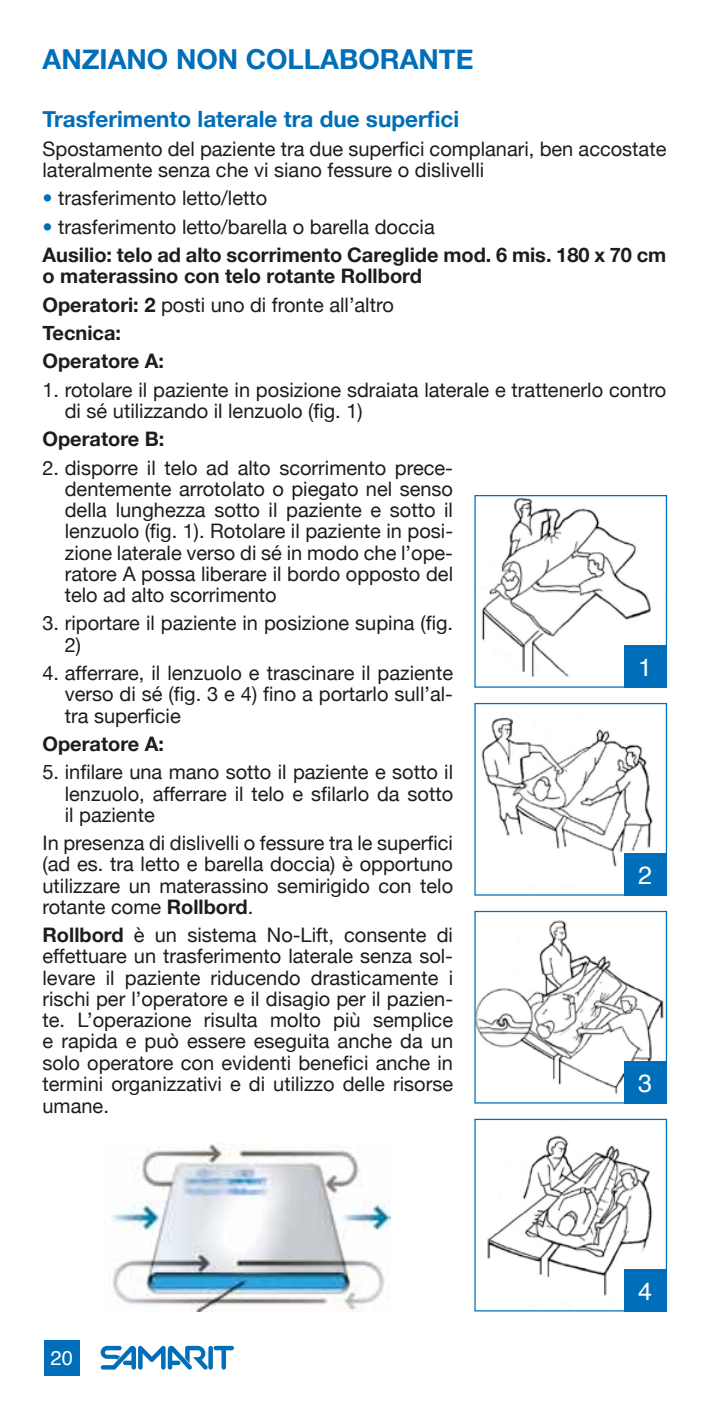
<style>
.page{position:relative;width:709px;height:1418px;background:#fff}
.page>*{position:absolute;margin:0;border:0;box-sizing:border-box;transform-origin:0 0}
.t1{font:700 27.5px "Helvetica Neue";color:#006eb8}
.t2{font:25px "Helvetica";color:#fff}
.t3{font:700 22.5px "Helvetica Neue";color:#006eb8}
.t4{font:20px/21.2px "Helvetica Neue";color:#1d1d1b;text-align:justify}
.t5{font:700 20px/28.2px "Helvetica Neue";color:#1d1d1b}
.t6{font:20px "Helvetica";color:#fff}
.s1{font-size:20.25px;color:#006eb8}
.s2{font-weight:400;font-size:20.25px;color:#006eb8}
.s3{font-weight:400}
.s4{font-weight:700}
</style>
<div class="page">
<svg style="left:101px;top:1345px;width:133px;height:24px"></svg>
<div style="left:44px;top:1339px;width:35px;height:36px;background:#006eb8"></div>
<img style="left:476px;top:1120px;width:189px;height:176px">
<div style="left:474px;top:1118px;width:193px;height:193px;border:1px solid #006eb8"></div>
<div style="left:624px;top:1269px;width:42px;height:42px;background:#006eb8"></div>
<img style="left:476px;top:920px;width:188px;height:175px">
<div style="left:474px;top:910px;width:193px;height:193px;border:1px solid #006eb8"></div>
<div style="left:624px;top:1061px;width:42px;height:42px;background:#006eb8"></div>
<img style="left:481px;top:718px;width:172px;height:149px">
<div style="left:474px;top:703px;width:193px;height:192px;border:1px solid #006eb8"></div>
<div style="left:624px;top:853px;width:42px;height:42px;background:#006eb8"></div>
<img style="left:481px;top:498px;width:170px;height:179px">
<div style="left:474px;top:495px;width:193px;height:192px;border:1px solid #006eb8"></div>
<div style="left:624px;top:645px;width:42px;height:43px;background:#006eb8"></div>
<img style="left:111px;top:1143px;width:280px;height:168px">
<h1 class="t1" style="left:43px;top:43px;width:429px">Anziano non collaborante</h1>
<p class="t3" style="left:43px;top:105px;width:418px">Trasferimento laterale tra due superfici</p>
<p class="t4" style="left:43px;top:138px;width:625px">Spostamento del paziente tra due superfici complanari, ben accostate lateralmente senza che vi siano fessure o dislivelli</p>
<p class="t4" style="left:43px;top:187px;width:226px"><span class="s1">•</span> trasferimento letto/letto</p>
<p class="t5" style="left:43px;top:212px;width:625px"><span class="s2">•</span> <span class="s3">trasferimento letto/barella o barella doccia<br></span>Ausilio: telo ad alto scorrimento Careglide mod. 6 mis. 180 x 70 cm</p>
<p class="t5" style="left:43px;top:261px;width:381px">o materassino con telo rotante Rollbord<br>Operatori: 2 <span class="s3">posti uno di fronte all’altro<br></span>Tecnica:<br>Operatore A:</p>
<p class="t4" style="left:65px;top:378px;width:603px;text-indent:-22px">1. rotolare il paziente in posizione sdraiata laterale e trattenerlo contro di sé utilizzando il lenzuolo (fig. 1)</p>
<p class="t5" style="left:43px;top:424px;width:123px">Operatore B:</p>
<p class="t4" style="left:65px;top:456px;width:390px;text-indent:-22px">2. disporre il telo ad alto scorrimento prece&shy;dentemente arrotolato o piegato nel senso della lunghezza sotto il paziente e sotto il lenzuolo (fig. 1). Rotolare il paziente in posi&shy;zione laterale verso di sé in modo che l’ope&shy;ratore A possa liberare il bordo opposto del telo ad alto scorrimento</p>
<p class="t4" style="left:65px;top:612px;width:390px;text-indent:-22px">3. riportare il paziente in posizione supina (fig.<br>2)</p>
<p class="t4" style="left:65px;top:662px;width:390px;text-indent:-22px">4. afferrare, il lenzuolo e trascinare il paziente verso di sé (fig. 3 e 4) fino a portarlo sull’al&shy;tra superficie</p>
<p class="t5" style="left:43px;top:729px;width:123px">Operatore A:</p>
<p class="t4" style="left:65px;top:761px;width:390px;text-indent:-22px">5. infilare una mano sotto il paziente e sotto il lenzuolo, afferrare il telo e sfilarlo da sotto il paziente</p>
<p class="t4" style="left:43px;top:832px;width:412px">In presenza di dislivelli o fessure tra le superfici (ad es. tra letto e barella doccia) è opportuno utilizzare un materassino semirigido con telo rotante come <span class="s4">Rollbord</span>.</p>
<p class="t4" style="left:43px;top:924px;width:412px"><span class="s4">Rollbord</span> è un sistema No-Lift, consente di effettuare un trasferimento laterale senza sol&shy;levare il paziente riducendo drasticamente i rischi per l’operatore e il disagio per il pazien&shy;te. L’operazione risulta molto più semplice e rapida e può essere eseguita anche da un solo operatore con evidenti benefici anche in termini organizzativi e di utilizzo delle risorse umane.</p>
<p class="t2" style="left:638px;top:648px;width:15px">1</p>
<p class="t2" style="left:638px;top:855px;width:15px">2</p>
<p class="t2" style="left:638px;top:1063px;width:15px">3</p>
<p class="t6" style="left:51px;top:1342px;width:24px">20</p>
<p class="t2" style="left:638px;top:1271px;width:15px">4</p>
</div>
